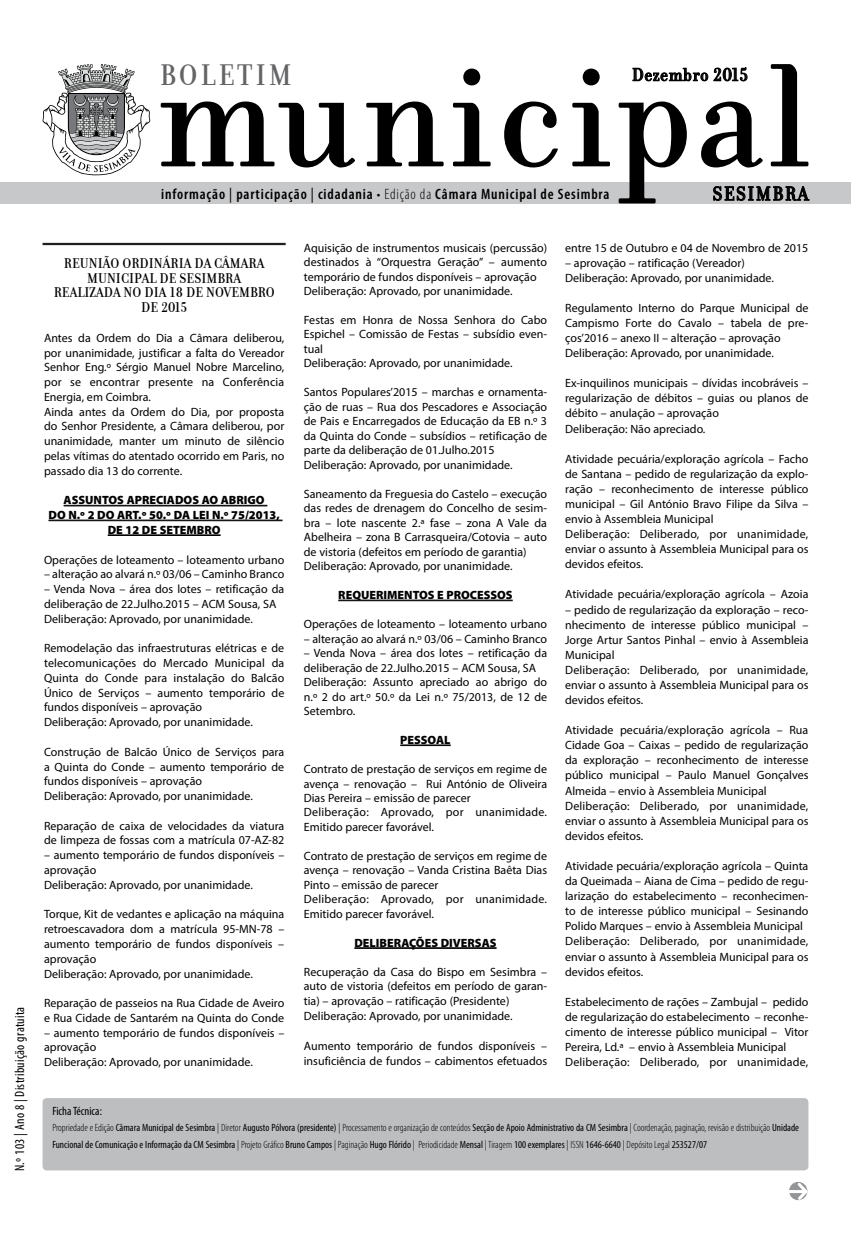
<style>
.page{position:relative;width:851px;height:1234px;background:#fff}
.page>*{position:absolute;margin:0;border:0;box-sizing:border-box;transform-origin:0 0}
.t1{font:500 31.5px "Donatora";letter-spacing:.085em;color:#636466}
.t2{font:500 21px "Donatora";letter-spacing:.065em;color:#000}
.t3{font:500 19.5px "Donatora";letter-spacing:.02em;color:#000}
.t4{font:500 15px/14.7px "Donatora";color:#000;text-align:center}
.t5{font:600 condensed 15px "Myriad Pro";letter-spacing:.055em;color:#000}
.t6{font:condensed 13.5px "Myriad Pro";letter-spacing:.02em;color:#000}
.t7{font:12px/15px "Myriad Pro";color:#000}
.t8{font:900 12px/14.7px "Myriad Pro";color:#000;text-align:center}
.t9{font:condensed 12px "Myriad Pro";color:#000}
.t10{font:condensed 10.5px/16.5px "Myriad Pro";color:#000}
.s1{font-weight:400}
.s2{font-weight:300}
</style>
<div class="page">
<div style="left:0;top:182px;width:850px;height:22px;background:#c7c8ca"></div>
<hr style="left:64px;top:505px;width:203px;height:1px;background:#000">
<hr style="left:49px;top:519px;width:233px;height:1px;background:#000">
<hr style="left:49px;top:520px;width:233px;height:1px;background:#000">
<hr style="left:108px;top:534px;width:112px;height:1px;background:#000">
<hr style="left:108px;top:535px;width:112px;height:1px;background:#000">
<svg style="left:161px;top:64px;width:647px;height:139px"></svg>
<svg style="left:712px;top:182px;width:97px;height:21px"></svg>
<svg style="left:42px;top:64px;width:109px;height:111px"></svg>
<div style="left:43px;top:1097px;width:765px;height:73px;background:#bcbec0;border-radius:4px"></div>
<hr style="left:43px;top:243px;width:242px;height:1px;background:#000">
<hr style="left:43px;top:244px;width:242px;height:1px;background:#000">
<svg style="left:789px;top:1181px;width:18px;height:18px"></svg>
<svg style="left:794px;top:1181px;width:14px;height:20px"></svg>
<hr style="left:788px;top:1189px;width:17px;height:3px;background:#fff">
<svg style="left:632px;top:64px;width:115px;height:18px"></svg>
<hr style="left:338px;top:599px;width:174px;height:1px;background:#000">
<hr style="left:338px;top:600px;width:174px;height:1px;background:#000">
<hr style="left:400px;top:744px;width:50px;height:1px;background:#000">
<hr style="left:400px;top:745px;width:50px;height:1px;background:#000">
<hr style="left:354px;top:947px;width:142px;height:1px;background:#000">
<h1 class="t1" style="left:160px;top:57px;width:133px">BOLETIM</h1>
<h3 class="t3" style="left:631px;top:64px;width:118px">Dezembro 2015</h3>
<p class="t6" style="left:12px;top:1170px;width:166px;rotate:-90deg">N.º 103 | Ano 8 | Distribuição gratuita</p>
<p class="t5" style="left:161px;top:185px;width:449px">informação <span class="s1">|</span> participação <span class="s1">|</span> cidadania <span class="s2">• Edição da</span> Câmara Municipal de Sesimbra</p>
<h2 class="t2" style="left:712px;top:182px;width:97px">SESIMBRA</h2>
<p class="t4" style="left:54px;top:256px;width:222px">REUNIÃO ORDINÁRIA DA CÂMARA<br>MUNICIPAL DE SESIMBRA<br>REALIZADA NO DIA 18 DE NOVEMBRO<br>DE 2015</p>
<p class="t7" style="left:44px;top:330px;width:242px">Antes da Ordem do Dia a Câmara deliberou, por unanimidade, justificar a falta do Vereador Senhor Eng.º Sérgio Manuel Nobre Marcelino, por se encontrar presente na Conferência Energia, em Coimbra.<br>Ainda antes da Ordem do Dia, por proposta do Senhor Presidente, a Câmara deliberou, por unanimidade, manter um minuto de silêncio pelas vítimas do atentado ocorrido em Paris, no passado dia 13 do corrente.</p>
<p class="t8" style="left:48px;top:492px;width:233px">ASSUNTOS APRECIADOS AO ABRIGO<br>DO N.º 2 DO ART.º 50.º DA LEI N.º 75/2013,<br>DE 12 DE SETEMBRO</p>
<p class="t7" style="left:44px;top:551px;width:242px">Operações de loteamento – loteamento urbano</p>
<p class="t7" style="left:44px;top:566px;width:242px">– alteração ao alvará n.º 03/06 – Caminho Branco</p>
<p class="t7" style="left:44px;top:581px;width:242px">– Venda Nova – área dos lotes – retificação da deliberação de 22.Julho.2015 – ACM Sousa, SA<br>Deliberação: Aprovado, por unanimidade.</p>
<p class="t7" style="left:44px;top:640px;width:242px">Remodelação das infraestruturas elétricas e de telecomunicações do Mercado Municipal da Quinta do Conde para instalação do Balcão Único de Serviços – aumento temporário de fundos disponíveis – aprovação<br>Deliberação: Aprovado, por unanimidade.</p>
<p class="t7" style="left:44px;top:744px;width:242px">Construção de Balcão Único de Serviços para a Quinta do Conde – aumento temporário de fundos disponíveis – aprovação<br>Deliberação: Aprovado, por unanimidade.</p>
<p class="t7" style="left:44px;top:817px;width:242px">Reparação de caixa de velocidades da viatura de limpeza de fossas com a matrícula 07-AZ-82</p>
<p class="t7" style="left:44px;top:847px;width:242px">– aumento temporário de fundos disponíveis – aprovação<br>Deliberação: Aprovado, por unanimidade.</p>
<p class="t7" style="left:44px;top:906px;width:242px">Torque, Kit de vedantes e aplicação na máquina retroescavadora dom a matrícula 95-MN-78 – aumento temporário de fundos disponíveis – aprovação<br>Deliberação: Aprovado, por unanimidade.</p>
<p class="t7" style="left:44px;top:995px;width:242px">Reparação de passeios na Rua Cidade de Aveiro e Rua Cidade de Santarém na Quinta do Conde</p>
<p class="t7" style="left:44px;top:1024px;width:242px">– aumento temporário de fundos disponíveis – aprovação<br>Deliberação: Aprovado, por unanimidade.</p>
<p class="t7" style="left:304px;top:240px;width:245px;line-height:14.4px">Aquisição de instrumentos musicais (percussão) destinados à “Orquestra Geração” – aumento temporário de fundos disponíveis – aprovação Deliberação: Aprovado, por unanimidade.</p>
<p class="t7" style="left:304px;top:312px;width:245px;line-height:14.4px">Festas em Honra de Nossa Senhora do Cabo Espichel – Comissão de Festas – subsídio even&shy;tual<br>Deliberação: Aprovado, por unanimidade.</p>
<p class="t7" style="left:304px;top:385px;width:245px;line-height:14.4px">Santos Populares’2015 – marchas e ornamenta&shy;ção de ruas – Rua dos Pescadores e Associação de Pais e Encarregados de Educação da EB n.º 3 da Quinta do Conde – subsídios – retificação de parte da deliberação de 01.Julho.2015<br>Deliberação: Aprovado, por unanimidade.</p>
<p class="t7" style="left:304px;top:486px;width:245px;line-height:14.4px">Saneamento da Freguesia do Castelo – execução das redes de drenagem do Concelho de sesim&shy;bra – lote nascente 2.ª fase – zona A Vale da Abelheira – zona B Carrasqueira/Cotovia – auto de vistoria (defeitos em período de garantia)<br>Deliberação: Aprovado, por unanimidade.</p>
<p class="t8" style="left:338px;top:587px;width:176px">REQUERIMENTOS E PROCESSOS</p>
<p class="t7" style="left:304px;top:616px;width:245px">Operações de loteamento – loteamento urbano</p>
<p class="t7" style="left:304px;top:630px;width:245px">– alteração ao alvará n.º 03/06 – Caminho Branco</p>
<p class="t7" style="left:304px;top:645px;width:245px;line-height:14.4px">– Venda Nova – área dos lotes – retificação da deliberação de 22.Julho.2015 – ACM Sousa, SA Deliberação: Assunto apreciado ao abrigo do n.º 2 do art.º 50.º da Lei n.º 75/2013, de 12 de Setembro.</p>
<p class="t8" style="left:400px;top:732px;width:52px">PESSOAL</p>
<p class="t7" style="left:304px;top:761px;width:245px;line-height:14.4px">Contrato de prestação de serviços em regime de avença – renovação – Rui António de Oliveira Dias Pereira – emissão de parecer<br>Deliberação: Aprovado, por unanimidade.<br>Emitido parecer favorável.</p>
<p class="t7" style="left:304px;top:848px;width:245px;line-height:14.4px">Contrato de prestação de serviços em regime de avença – renovação – Vanda Cristina Baêta Dias Pinto – emissão de parecer<br>Deliberação: Aprovado, por unanimidade.<br>Emitido parecer favorável.</p>
<p class="t8" style="left:354px;top:934px;width:143px">DELIBERAÇÕES DIVERSAS</p>
<p class="t7" style="left:304px;top:964px;width:245px">Recuperação da Casa do Bispo em Sesimbra – auto de vistoria (defeitos em período de garan&shy;tia) – aprovação – ratificação (Presidente)<br>Deliberação: Aprovado, por unanimidade.</p>
<p class="t7" style="left:304px;top:1037px;width:245px">Aumento temporário de fundos disponíveis – insuficiência de fundos – cabimentos efetuados</p>
<p class="t7" style="left:565px;top:240px;width:245px">entre 15 de Outubro e 04 de Novembro de 2015</p>
<p class="t7" style="left:565px;top:255px;width:210px">– aprovação – ratificação (Vereador)<br>Deliberação: Aprovado, por unanimidade.</p>
<p class="t7" style="left:565px;top:300px;width:245px">Regulamento Interno do Parque Municipal de Campismo Forte do Cavalo – tabela de pre&shy;ços’2016 – anexo II – alteração – aprovação Deliberação: Aprovado, por unanimidade.</p>
<p class="t7" style="left:565px;top:375px;width:245px">Ex-inquilinos municipais – dívidas incobráveis – regularização de débitos – guias ou planos de débito – anulação – aprovação<br>Deliberação: Não apreciado.</p>
<p class="t7" style="left:565px;top:451px;width:245px">Atividade pecuária/exploração agrícola – Facho de Santana – pedido de regularização da explo&shy;ração – reconhecimento de interesse público municipal – Gil António Bravo Filipe da Silva – envio à Assembleia Municipal<br>Deliberação: Deliberado, por unanimidade, enviar o assunto à Assembleia Municipal para os devidos efeitos.</p>
<p class="t7" style="left:565px;top:586px;width:245px">Atividade pecuária/exploração agrícola – Azoia</p>
<p class="t7" style="left:565px;top:601px;width:245px">– pedido de regularização da exploração – reco&shy;nhecimento de interesse público municipal – Jorge Artur Santos Pinhal – envio à Assembleia Municipal<br>Deliberação: Deliberado, por unanimidade, enviar o assunto à Assembleia Municipal para os devidos efeitos.</p>
<p class="t7" style="left:565px;top:722px;width:245px">Atividade pecuária/exploração agrícola – Rua Cidade Goa – Caixas – pedido de regularização da exploração – reconhecimento de interesse público municipal – Paulo Manuel Gonçalves Almeida – envio à Assembleia Municipal Deliberação: Deliberado, por unanimidade, enviar o assunto à Assembleia Municipal para os devidos efeitos.</p>
<p class="t7" style="left:565px;top:858px;width:245px">Atividade pecuária/exploração agrícola – Quinta da Queimada – Aiana de Cima – pedido de regu&shy;larização do estabelecimento – reconhecimen&shy;to de interesse público municipal – Sesinando Polido Marques – envio à Assembleia Municipal Deliberação: Deliberado, por unanimidade, enviar o assunto à Assembleia Municipal para os devidos efeitos.</p>
<p class="t7" style="left:565px;top:993px;width:245px">Estabelecimento de rações – Zambujal – pedido de regularização do estabelecimento – reconhe&shy;cimento de interesse público municipal – Vitor Pereira, Ld.ª – envio à Assembleia Municipal Deliberação: Deliberado, por unanimidade,</p>
<p class="t9" style="left:52px;top:1102px;width:51px">Ficha Técnica:</p>
<p class="t10" style="left:52px;top:1118px;width:748px"><span class="s2">Propriedade e Edição</span> Câmara Municipal de Sesimbra <span class="s2">| Diretor</span> Augusto Pólvora (presidente) <span class="s2">| Processamento e organização de conteúdos</span> Secção de Apoio Administrativo da CM Sesimbra <span class="s2">| Coordenação, paginação, revisão e distribuição</span> Unidade<br>Funcional de Comunicação e Informação da CM Sesimbra <span class="s2">| Projeto Gráfico</span> Bruno Campos <span class="s2">| Paginação</span> Hugo Flórido <span class="s2">| Periodicidade</span> Mensal <span class="s2">| Tiragem</span> 100 exemplares <span class="s2">| ISSN</span> 1646-6640 <span class="s2">| Depósito Legal</span> 253527/07</p>
</div>
